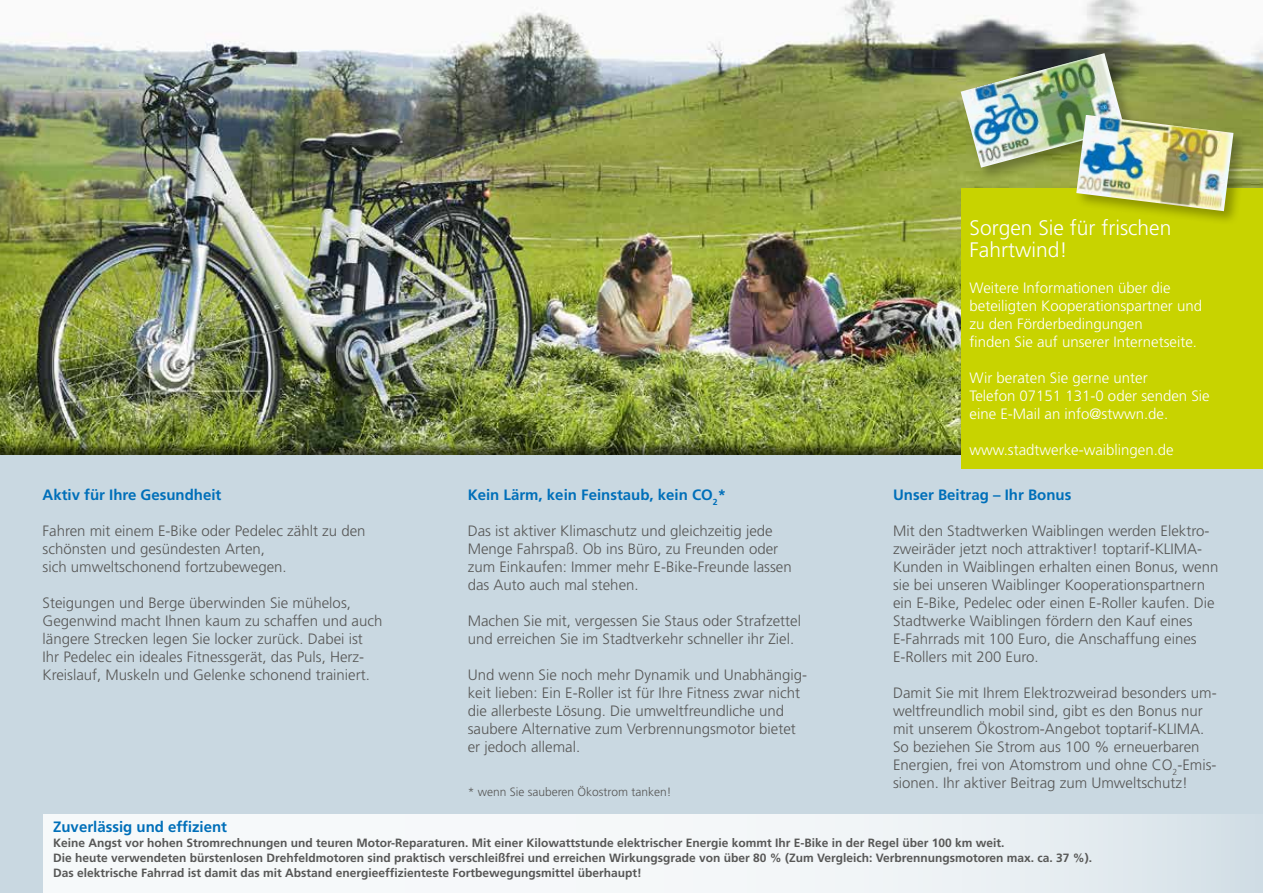
<style>
.page{position:relative;width:1263px;height:893px;background:#fff}
.page>*{position:absolute;margin:0;border:0;box-sizing:border-box;transform-origin:0 0}
.t1{font:300 21px/22.5px "Frutiger LT Std";color:#fff}
.t2{font:300 15px/18px "Frutiger LT Std";color:#575756}
.t3{font:300 15px/18px "Frutiger LT Std";color:#fff}
.t4{font:700 15px "Frutiger LT Std";color:#006fb9}
.t5{font:700 12px/15px "Frutiger LT Std";color:#575756}
.t6{font:300 12px "Frutiger LT Std";color:#575756}
</style>
<div class="page">
<img style="left:0;top:0;width:1263px;height:439px">
<div style="left:0;top:439px;width:1263px;height:454px;background:#000;opacity:.6"></div>
<div style="left:0;top:456px;width:1263px;height:437px;background:#c9d8e1"></div>
<div style="left:961px;top:188px;width:302px;height:281px;background:#c8d300"></div>
<svg style="left:43px;top:814px;width:1187px;height:79px;background:#f0f4f6"></svg>
<div style="left:958px;top:51px;width:181px;height:131px;background:#000;opacity:.3"></div>
<img style="left:961px;top:53px;width:164px;height:115px">
<div style="left:1074px;top:112px;width:174px;height:114px;background:#000;opacity:.3"></div>
<img style="left:1076px;top:115px;width:157px;height:96px">
<p class="t4" style="left:43px;top:486px;width:180px">Aktiv für Ihre Gesundheit</p>
<p class="t2" style="left:43px;top:522px;width:325px">Fahren mit einem E-Bike oder Pedelec zählt zu den schönsten und gesündesten Arten,<br>sich umweltschonend fortzubewegen.</p>
<p class="t2" style="left:43px;top:594px;width:341px">Steigungen und Berge überwinden Sie mühelos, Gegenwind macht Ihnen kaum zu schaffen und auch längere Strecken legen Sie locker zurück. Dabei ist Ihr Pedelec ein ideales Fitnessgerät, das Puls, Herz-Kreislauf, Muskeln und Gelenke schonend trainiert.</p>
<p class="t4" style="left:468px;top:486px;width:260px">Kein Lärm, kein Feinstaub, kein CO<sub>2</sub>*</p>
<p class="t2" style="left:468px;top:522px;width:325px">Das ist aktiver Klimaschutz und gleichzeitig jede Menge Fahrspaß. Ob ins Büro, zu Freunden oder zum Einkaufen: Immer mehr E-Bike-Freunde lassen das Auto auch mal stehen.</p>
<p class="t2" style="left:468px;top:612px;width:335px">Machen Sie mit, vergessen Sie Staus oder Strafzettel und erreichen Sie im Stadtverkehr schneller ihr Ziel.</p>
<p class="t2" style="left:468px;top:666px;width:341px">Und wenn Sie noch mehr Dynamik und Unabhängig&shy;keit lieben: Ein E-Roller ist für Ihre Fitness zwar nicht die allerbeste Lösung. Die umweltfreundliche und saubere Alternative zum Verbrennungsmotor bietet er jedoch allemal.</p>
<p class="t6" style="left:468px;top:785px;width:205px">* wenn Sie sauberen Ökostrom tanken!</p>
<h1 class="t1" style="left:969px;top:217px;width:203px">Sorgen Sie für frischen<br>Fahrtwind!</h1>
<p class="t3" style="left:969px;top:279px;width:234px">Weitere Informationen über die beteiligten Kooperationspartner und zu den Förderbedingungen<br>finden Sie auf unserer Internetseite.</p>
<p class="t3" style="left:969px;top:369px;width:242px">Wir beraten Sie gerne unter<br>Telefon 07151 131-0 oder senden Sie eine E-Mail an info@stwwn.de.</p>
<p class="t3" style="left:969px;top:441px;width:206px">www.stadtwerke-waiblingen.de</p>
<p class="t4" style="left:893px;top:486px;width:180px">Unser Beitrag – Ihr Bonus</p>
<p class="t2" style="left:893px;top:522px;width:327px">Mit den Stadtwerken Waiblingen werden Elektro&shy;zweiräder jetzt noch attraktiver! toptarif-KLIMA-Kunden in Waiblingen erhalten einen Bonus, wenn sie bei unseren Waiblinger Kooperationspartnern ein E-Bike, Pedelec oder einen E-Roller kaufen. Die Stadtwerke Waiblingen fördern den Kauf eines E-Fahrrads mit 100 Euro, die Anschaffung eines E-Rollers mit 200 Euro.</p>
<p class="t2" style="left:893px;top:684px;width:325px">Damit Sie mit Ihrem Elektrozweirad besonders um&shy;weltfreundlich mobil sind, gibt es den Bonus nur mit unserem Ökostrom-Angebot toptarif-KLIMA.<br>So beziehen Sie Strom aus 100 % erneuerbaren Energien, frei von Atomstrom und ohne CO<sub>2</sub>-Emis&shy;sionen. Ihr aktiver Beitrag zum Umweltschutz!</p>
<p class="t4" style="left:53px;top:818px;width:175px">Zuverlässig und effizient</p>
<p class="t5" style="left:53px;top:835px;width:1040px">Keine Angst vor hohen Stromrechnungen und teuren Motor-Reparaturen. Mit einer Kilowattstunde elektrischer Energie kommt Ihr E-Bike in der Regel über 100 km weit.<br>Die heute verwendeten bürstenlosen Drehfeldmotoren sind praktisch verschleißfrei und erreichen Wirkungsgrade von über 80 % (Zum Vergleich: Verbrennungsmotoren max. ca. 37 %).<br>Das elektrische Fahrrad ist damit das mit Abstand energieeffizienteste Fortbewegungsmittel überhaupt!</p>
</div>
